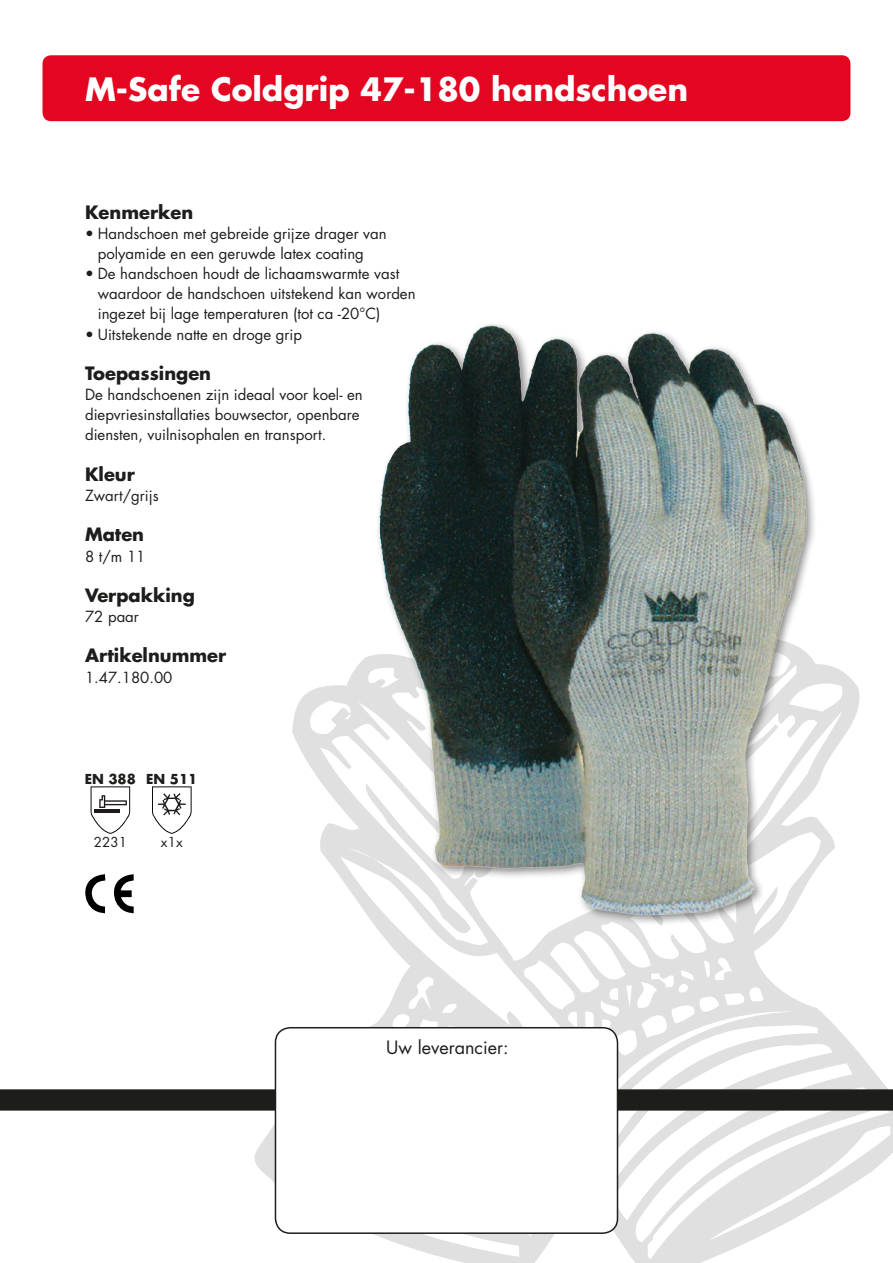
<style>
.page{position:relative;width:893px;height:1263px;background:#fff}
.page>*{position:absolute;margin:0;border:0;box-sizing:border-box;transform-origin:0 0}
.t1{font:700 31.35px "Futura";color:#fff}
.t2{font:700 18px "Futura";color:#1d1d1b}
.t3{font:18px "Futura";color:#1d1d1b}
.t4{font:15px/20.1px "Futura";color:#1d1d1b}
.t5{font:700 13.35px "Futura";color:#1d1d1b}
.t6{font:13.35px "Futura";letter-spacing:.01em;color:#1d1d1b}
</style>
<div class="page">
<svg style="left:85px;top:874px;width:20px;height:39px"></svg>
<svg style="left:114px;top:874px;width:20px;height:39px"></svg>
<div style="left:43px;top:55px;width:807px;height:66px;background:#e40620;border-radius:9px"></div>
<svg style="left:91px;top:786px;width:39px;height:48px"></svg>
<svg style="left:245px;top:655px;width:648px;height:608px"></svg>
<div style="left:0;top:1089px;width:893px;height:21px;background:#1d1d1b"></div>
<div style="left:275px;top:1028px;width:342px;height:205px;background:#fff;border-radius:15px"></div>
<div style="left:275px;top:1027px;width:343px;height:207px;border:2px solid #1d1d1b;border-radius:15px"></div>
<div style="left:375px;top:320px;width:442px;height:605px;background:#1d1d1b;opacity:.55"></div>
<img style="left:372px;top:322px;width:442px;height:595px">
<svg style="left:152px;top:786px;width:40px;height:48px"></svg>
<h1 class="t1" style="left:85px;top:67px;width:605px">M-Safe Coldgrip 47-180 handschoen</h1>
<p class="t2" style="left:85px;top:199px;width:110px">Kenmerken</p>
<p class="t4" style="left:98px;top:223px;width:290px;text-indent:-13px">• Handschoen met gebreide grijze drager van polyamide en een geruwde latex coating</p>
<p class="t4" style="left:98px;top:263px;width:319px;text-indent:-13px">• De handschoen houdt de lichaamswarmte vast waardoor de handschoen uitstekend kan worden ingezet bij lage temperaturen (tot ca -20°C)</p>
<p class="t4" style="left:85px;top:324px;width:219px">• Uitstekende natte en droge grip</p>
<p class="t2" style="left:85px;top:361px;width:128px">Toepassingen</p>
<p class="t4" style="left:85px;top:384px;width:279px">De handschoenen zijn ideaal voor koel- en diepvriesinstallaties bouwsector, openbare diensten, vuilnisophalen en transport.</p>
<p class="t2" style="left:85px;top:461px;width:51px">Kleur</p>
<p class="t4" style="left:85px;top:485px;width:75px">Zwart/grijs</p>
<p class="t2" style="left:85px;top:522px;width:61px">Maten</p>
<p class="t4" style="left:85px;top:546px;width:62px">8 t/m 11</p>
<p class="t2" style="left:85px;top:583px;width:111px">Verpakking</p>
<p class="t4" style="left:85px;top:606px;width:55px">72 paar</p>
<p class="t2" style="left:85px;top:643px;width:143px">Artikelnummer</p>
<p class="t4" style="left:85px;top:667px;width:89px">1.47.180.00</p>
<p class="t5" style="left:85px;top:769px;width:53px">EN 388</p>
<p class="t5" style="left:146px;top:769px;width:53px">EN 511</p>
<p class="t6" style="left:94px;top:833px;width:35px">2231</p>
<p class="t6" style="left:161px;top:833px;width:23px">x1x</p>
<p class="t3" style="left:386px;top:1035px;width:124px">Uw leverancier:</p>
</div>
